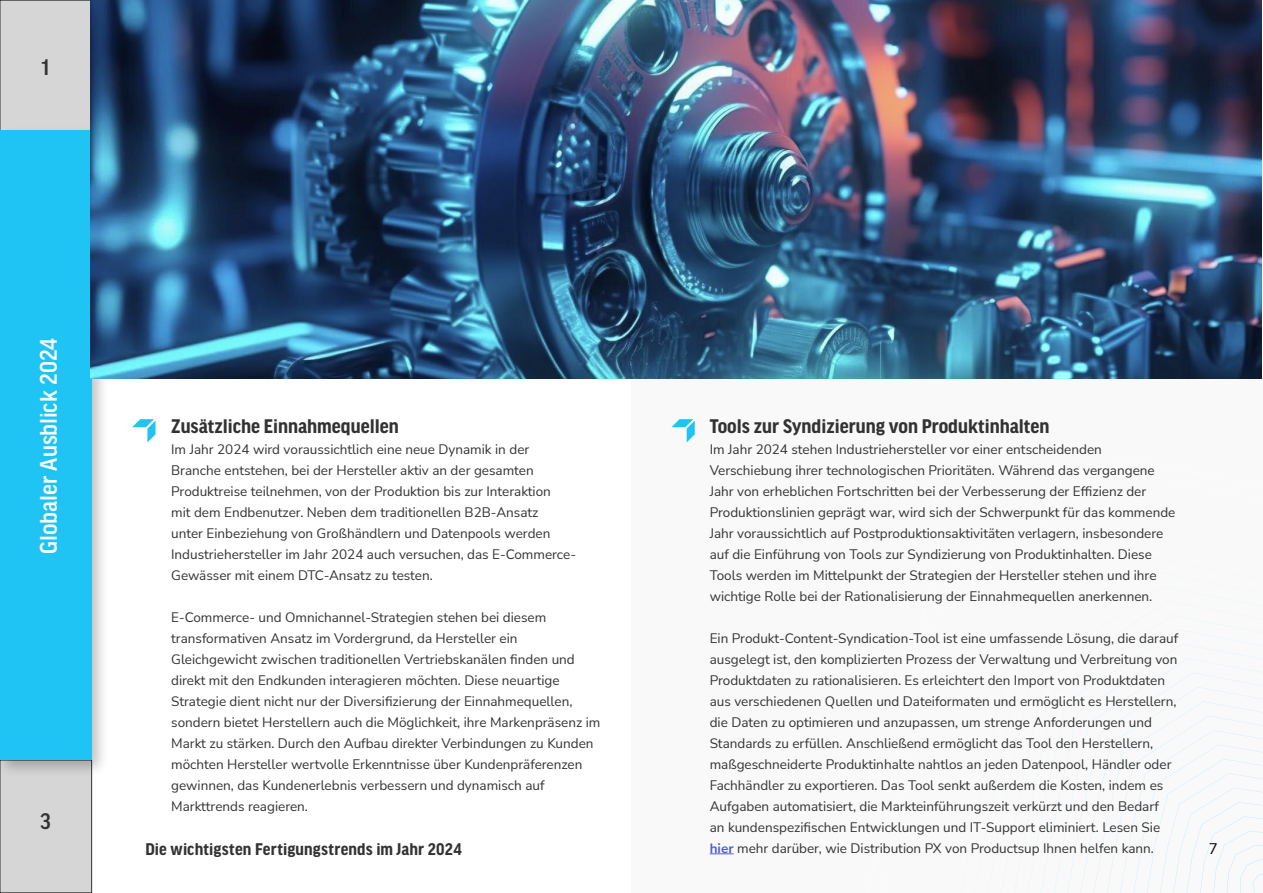
<style>
.page{position:relative;width:1263px;height:893px;background:#fff}
.page>*{position:absolute;margin:0;border:0;box-sizing:border-box;transform-origin:0 0}
.t1{font:500 25.5px "Good Headline Pro Narr";color:#fff}
.t2{font:500 24px "Good Headline Pro Narr";color:#323232}
.t3{font:700 21px "Good Headline Pro Narr";color:#323232}
.t4{font:700 18px "Good Headline Pro Narr";letter-spacing:.01em;color:#323232}
.t5{font:15px "Nunito Sans";color:#000}
.t6{font:13.5px/21px "Nunito Sans";color:#323232}
.s1{font-weight:700;color:#4f5cd6}
</style>
<div class="page">
<div style="left:0;top:760px;width:92px;height:133px;background:#d6d6d6"></div>
<div style="left:0;top:760px;width:92px;height:133px;border:1px solid #323232"></div>
<div style="left:0;top:0;width:92px;height:131px;background:#d6d6d6"></div>
<div style="left:0;top:0;width:92px;height:131px;border:1px solid #323232"></div>
<div style="left:0;top:125px;width:109px;height:652px;background:#000;opacity:.24"></div>
<div style="left:0;top:131px;width:91px;height:629px;background:#20c4f4"></div>
<div style="left:631px;top:378px;width:632px;height:515px;background:#f9f9f9"></div>
<img style="left:90px;top:0;width:1171px;height:378px">
<svg style="left:1027px;top:615px;width:236px;height:278px"></svg>
<svg style="left:710px;top:853px;width:24px;height:1px"></svg>
<svg style="left:132px;top:419px;width:23px;height:23px"></svg>
<svg style="left:671px;top:419px;width:24px;height:23px"></svg>
<h2 class="t2" style="left:42px;top:55px;width:9px">1</h2>
<h1 class="t1" style="left:36px;top:554px;width:217px;rotate:-90deg">Globaler Ausblick 2024</h1>
<h2 class="t2" style="left:40px;top:810px;width:12px">3</h2>
<h3 class="t3" style="left:710px;top:415px;width:341px">Tools zur Syndizierung von Produktinhalten</h3>
<p class="t6" style="left:710px;top:438px;width:467px">Im Jahr 2024 stehen Industriehersteller vor einer entscheidenden Verschiebung ihrer technologischen Prioritäten. Während das vergangene Jahr von erheblichen Fortschritten bei der Verbesserung der Effizienz der Produktionslinien geprägt war, wird sich der Schwerpunkt für das kommende Jahr voraussichtlich auf Postproduktionsaktivitäten verlagern, insbesondere auf die Einführung von Tools zur Syndizierung von Produktinhalten. Diese Tools werden im Mittelpunkt der Strategien der Hersteller stehen und ihre wichtige Rolle bei der Rationalisierung der Einnahmequellen anerkennen.</p>
<p class="t6" style="left:710px;top:627px;width:470px">Ein Produkt-Content-Syndication-Tool ist eine umfassende Lösung, die darauf ausgelegt ist, den komplizierten Prozess der Verwaltung und Verbreitung von Produktdaten zu rationalisieren. Es erleichtert den Import von Produktdaten aus verschiedenen Quellen und Dateiformaten und ermöglicht es Herstellern, die Daten zu optimieren und anzupassen, um strenge Anforderungen und Standards zu erfüllen. Anschließend ermöglicht das Tool den Herstellern, maßgeschneiderte Produktinhalte nahtlos an jeden Datenpool, Händler oder Fachhändler zu exportieren. Das Tool senkt außerdem die Kosten, indem es Aufgaben automatisiert, die Markteinführungszeit verkürzt und den Bedarf<br>an kundenspezifischen Entwicklungen und IT-Support eliminiert. Lesen Sie <span class="s1">hier</span> mehr darüber, wie Distribution PX von Productsup Ihnen helfen kann.</p>
<h3 class="t3" style="left:171px;top:416px;width:229px">Zusätzliche Einnahmequellen</h3>
<p class="t6" style="left:171px;top:438px;width:406px">Im Jahr 2024 wird voraussichtlich eine neue Dynamik in der Branche entstehen, bei der Hersteller aktiv an der gesamten Produktreise teilnehmen, von der Produktion bis zur Interaktion<br>mit dem Endbenutzer. Neben dem traditionellen B2B-Ansatz<br>unter Einbeziehung von Großhändlern und Datenpools werden Industriehersteller im Jahr 2024 auch versuchen, das E-Commerce-Gewässer mit einem DTC-Ansatz zu testen.</p>
<p class="t6" style="left:171px;top:606px;width:431px">E-Commerce- und Omnichannel-Strategien stehen bei diesem transformativen Ansatz im Vordergrund, da Hersteller ein Gleichgewicht zwischen traditionellen Vertriebskanälen finden und direkt mit den Endkunden interagieren möchten. Diese neuartige Strategie dient nicht nur der Diversifizierung der Einnahmequellen, sondern bietet Herstellern auch die Möglichkeit, ihre Markenpräsenz im Markt zu stärken. Durch den Aufbau direkter Verbindungen zu Kunden möchten Hersteller wertvolle Erkenntnisse über Kundenpräferenzen gewinnen, das Kundenerlebnis verbessern und dynamisch auf Markttrends reagieren.</p>
<h3 class="t4" style="left:145px;top:840px;width:318px">Die wichtigsten Fertigungstrends im Jahr 2024</h3>
<p class="t5" style="left:1209px;top:838px;width:10px">7</p>
</div>
